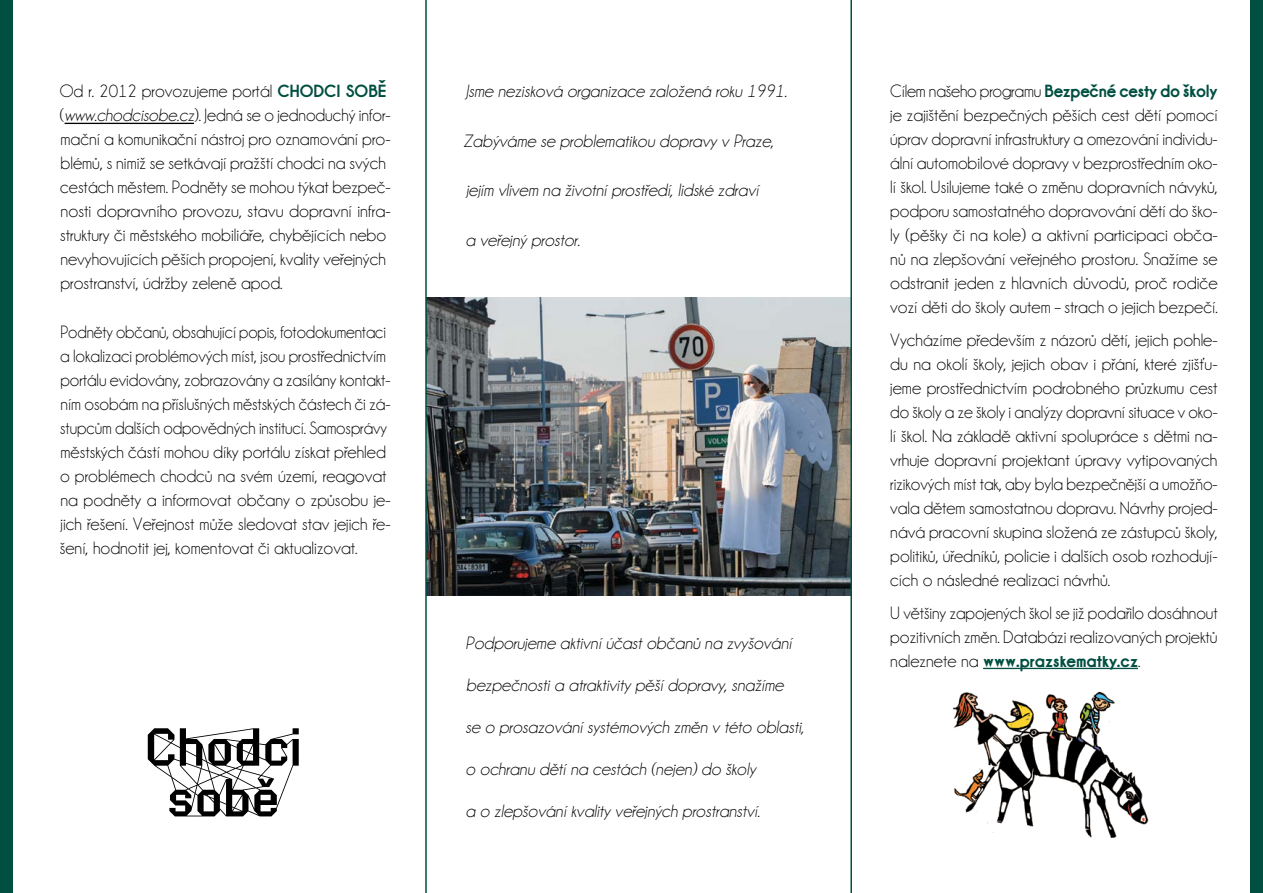
<style>
.page{position:relative;width:1263px;height:893px;background:#fff}
.page>*{position:absolute;margin:0;border:0;box-sizing:border-box;transform-origin:0 0}
.t1{font:18px/24px "Champagne&Limousines";color:#000;text-align:justify}
.t2{font:18px/24px "Champagne&Limousines";color:#000;scale:.95 1}
.t3{font:italic 18px "Champagne&Limousines";color:#000}
.t4{font:700 18px "Champagne&Limousines Thick";letter-spacing:-.01em;color:#004f41}
.s1{font-family:"Champagne&Limousines Thick";font-weight:700;color:#004f41}
.s2{font-style:italic}
.s3{font-family:"Champagne&Limousines";font-weight:400;color:#000}
</style>
<div class="page">
<img style="left:427px;top:298px;width:423px;height:297px">
<div style="left:0;top:0;width:13px;height:893px;background:#004f41"></div>
<div style="left:1250px;top:0;width:13px;height:893px;background:#004f41"></div>
<hr style="left:425px;top:0;width:2px;height:893px;background:#004f41">
<hr style="left:850px;top:0;width:2px;height:893px;background:#004f41">
<svg style="left:148px;top:728px;width:151px;height:88px"></svg>
<img style="left:952px;top:691px;width:197px;height:147px">
<hr style="left:983px;top:668px;width:155px;height:1px;background:#004f41">
<hr style="left:65px;top:123px;width:129px;height:1px;background:#000">
<p class="t1" style="left:60px;top:79px;width:332px;text-align:left">Od r. 2012 provozujeme portál <span class="s1">CHODCI SOBĚ </span>(<span class="s2">www.chodcisobe.cz</span>). Jedná se o jednoduchý infor&shy;mační a komunikační nástroj pro oznamování pro&shy;blémů, s nimiž se setkávají pražští chodci na svých cestách městem. Podněty se mohou týkat bezpeč&shy;nosti dopravního provozu, stavu dopravní infra&shy;struktury či městského mobiliáře, chybějících nebo nevyhovujících pěších propojení, kvality veřejných prostranství, údržby zeleně apod.</p>
<p class="t2" style="left:60px;top:319px;width:350px">Podněty občanů, obsahující popis, fotodokumentaci a lokalizaci problémových míst, jsou prostřednictvím portálu evidovány, zobrazovány a zasílány kontakt&shy;ním osobám na příslušných městských částech či zá&shy;stupcům dalších odpovědných institucí. Samosprávy městských částí mohou díky portálu získat přehled o problémech chodců na svém území, reagovat na podněty a informovat občany o způsobu je&shy;jich řešení. Veřejnost může sledovat stav jejich ře&shy;šení, hodnotit jej, komentovat či aktualizovat.</p>
<p class="t3" style="left:466px;top:81px;width:322px">Jsme nezisková organizace založená roku 1991.</p>
<p class="t3" style="left:463px;top:131px;width:312px">Zabýváme se problematikou dopravy v Praze,</p>
<p class="t3" style="left:466px;top:180px;width:294px">jejím vlivem na životní prostředí, lidské zdraví</p>
<p class="t3" style="left:466px;top:230px;width:116px">a veřejný prostor.</p>
<p class="t3" style="left:466px;top:633px;width:328px">Podporujeme aktivní účast občanů na zvyšování</p>
<p class="t3" style="left:466px;top:675px;width:319px">bezpečnosti a atraktivity pěší dopravy, snažíme</p>
<p class="t3" style="left:466px;top:717px;width:340px">se o prosazování systémových změn v této oblasti,</p>
<p class="t3" style="left:466px;top:759px;width:292px">o ochranu dětí na cestách (nejen) do školy</p>
<p class="t3" style="left:466px;top:801px;width:296px">a o zlepšování kvality veřejných prostranství.</p>
<p class="t4" style="left:890px;top:81px;width:329px"><span class="s3">Cílem našeho programu</span> Bezpečné cesty do školy</p>
<p class="t1" style="left:890px;top:103px;width:329px">je zajištění bezpečných pěších cest dětí pomocí úprav dopravní infrastruktury a omezování individu&shy;ální automobilové dopravy v bezprostředním oko&shy;lí škol. Usilujeme také o změnu dopravních návyků, podporu samostatného dopravování dětí do ško&shy;ly (pěšky či na kole) a aktivní participaci obča&shy;nů na zlepšování veřejného prostoru. Snažíme se odstranit jeden z hlavních důvodů, proč rodiče vozí děti do školy autem – strach o jejich bezpečí.</p>
<p class="t1" style="left:890px;top:328px;width:329px">Vycházíme především z názorů dětí, jejich pohle&shy;du na okolí školy, jejich obav i přání, které zjišťu&shy;jeme prostřednictvím podrobného průzkumu cest do školy a ze školy i analýzy dopravní situace v oko&shy;lí škol. Na základě aktivní spolupráce s dětmi na&shy;vrhuje dopravní projektant úpravy vytipovaných rizikových míst tak, aby byla bezpečnější a umožňo&shy;vala dětem samostatnou dopravu. Návrhy projed&shy;nává pracovní skupina složená ze zástupců školy, politiků, úředníků, policie i dalších osob rozhodují&shy;cích o následné realizaci návrhů.</p>
<p class="t1" style="left:890px;top:600px;width:329px">U většiny zapojených škol se již podařilo dosáhnout pozitivních změn. Databázi realizovaných projektů</p>
<p class="t4" style="left:890px;top:650px;width:252px"><span class="s3">naleznete na</span> www.prazskematky.cz<span class="s3">.</span></p>
</div>
